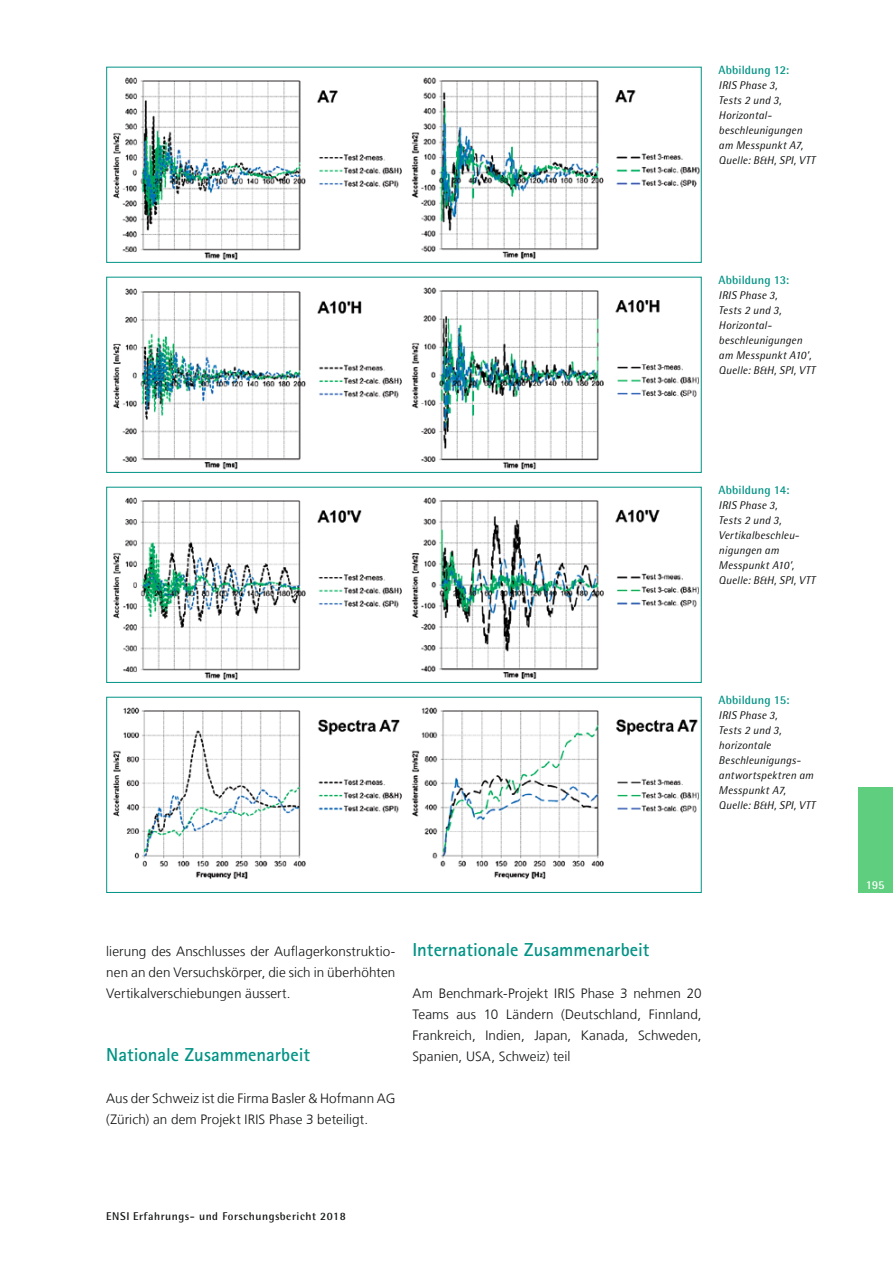
<style>
.page{position:relative;width:893px;height:1263px;background:#fff}
.page>*{position:absolute;margin:0;border:0;box-sizing:border-box;transform-origin:0 0}
.H3_03_Titel_FARBE{font:700 18.75px "Rotis Sans Serif Pro";color:#009385}
.p_001_Grundschrift{font:300 13.5px/21px "Frutiger LT Com";letter-spacing:.005em;color:#111212;text-align:justify}
.p_Bildlegende_neben{font:700 12px "Rotis Semi Sans Pro";letter-spacing:.01em;color:#009385}
.t1{font:700 12px "Rotis Semi Sans Pro";color:#fff}
.p_Bildlegende_neben-2{font:italic 11.25px/15px "Rotis Semi Sans Pro";letter-spacing:.01em;color:#111212}
.t2{font:700 11.25px "Rotis Semi Sans Pro";letter-spacing:.05em;color:#111212}
</style>
<div class="page">
<div style="left:859px;top:788px;width:34px;height:105px;background:#5fce7e"></div>
<div style="left:106px;top:67px;width:596px;height:196px;border:1px solid #009385"></div>
<img style="left:113px;top:77px;width:289px;height:182px">
<img style="left:411px;top:77px;width:289px;height:182px">
<div style="left:106px;top:277px;width:596px;height:196px;border:1px solid #009385"></div>
<img style="left:113px;top:288px;width:289px;height:181px">
<img style="left:411px;top:287px;width:288px;height:182px">
<div style="left:106px;top:487px;width:596px;height:196px;border:1px solid #009385"></div>
<img style="left:113px;top:497px;width:289px;height:182px">
<img style="left:411px;top:497px;width:288px;height:182px">
<div style="left:106px;top:697px;width:596px;height:196px;border:1px solid #009385"></div>
<img style="left:113px;top:707px;width:289px;height:172px">
<img style="left:411px;top:707px;width:288px;height:172px">
<p class="p_Bildlegende_neben" style="left:719px;top:62px;width:72px">Abbildung 12:</p>
<p class="p_Bildlegende_neben-2" style="left:719px;top:77px;width:98px">IRIS Phase 3,<br>Tests 2 und 3,<br>Horizontal&shy;beschleunigungen am Messpunkt A7,<br>Quelle: B&amp;H, SPI, VTT</p>
<p class="p_Bildlegende_neben" style="left:719px;top:272px;width:72px">Abbildung 13:</p>
<p class="p_Bildlegende_neben-2" style="left:719px;top:287px;width:98px">IRIS Phase 3,<br>Tests 2 und 3,<br>Horizontal&shy;beschleunigungen am Messpunkt A10’,<br>Quelle: B&amp;H, SPI, VTT</p>
<p class="p_Bildlegende_neben" style="left:719px;top:482px;width:72px">Abbildung 14:</p>
<p class="p_Bildlegende_neben-2" style="left:719px;top:497px;width:98px">IRIS Phase 3,<br>Tests 2 und 3,<br>Vertikalbeschleu&shy;nigungen am<br>Messpunkt A10’,<br>Quelle: B&amp;H, SPI, VTT</p>
<p class="p_Bildlegende_neben" style="left:719px;top:692px;width:72px">Abbildung 15:</p>
<p class="p_Bildlegende_neben-2" style="left:719px;top:707px;width:98px">IRIS Phase 3,<br>Tests 2 und 3, horizontale<br>Beschleunigungs&shy;antwortspektren am<br>Messpunkt A7,<br>Quelle: B&amp;H, SPI, VTT</p>
<p class="p_001_Grundschrift" style="left:106px;top:941px;width:291px">lierung des Anschlusses der Auflagerkonstruktio&shy;nen an den Versuchskörper, die sich in überhöhten Vertikalverschiebungen äussert.</p>
<h3 class="H3_03_Titel_FARBE" style="left:106px;top:1043px;width:205px">Nationale Zusammenarbeit</h3>
<p class="p_001_Grundschrift" style="left:106px;top:1088px;width:291px">Aus der Schweiz ist die Firma Basler &amp; Hofmann AG (Zürich) an dem Projekt IRIS Phase 3 beteiligt.</p>
<h3 class="H3_03_Titel_FARBE" style="left:412px;top:938px;width:238px">Internationale Zusammenarbeit</h3>
<p class="p_001_Grundschrift" style="left:412px;top:983px;width:291px">Am Benchmark-Projekt IRIS Phase 3 nehmen 20<br>Teams aus 10 Ländern (Deutschland, Finnland, Frankreich, Indien, Japan, Kanada, Schweden, Spanien, USA, Schweiz) teil</p>
<p class="t2" style="left:106px;top:1209px;width:241px">ENSI Erfahrungs- und Forschungsbericht 2018</p>
<p class="t1" style="left:866px;top:877px;width:20px">195</p>
</div>
